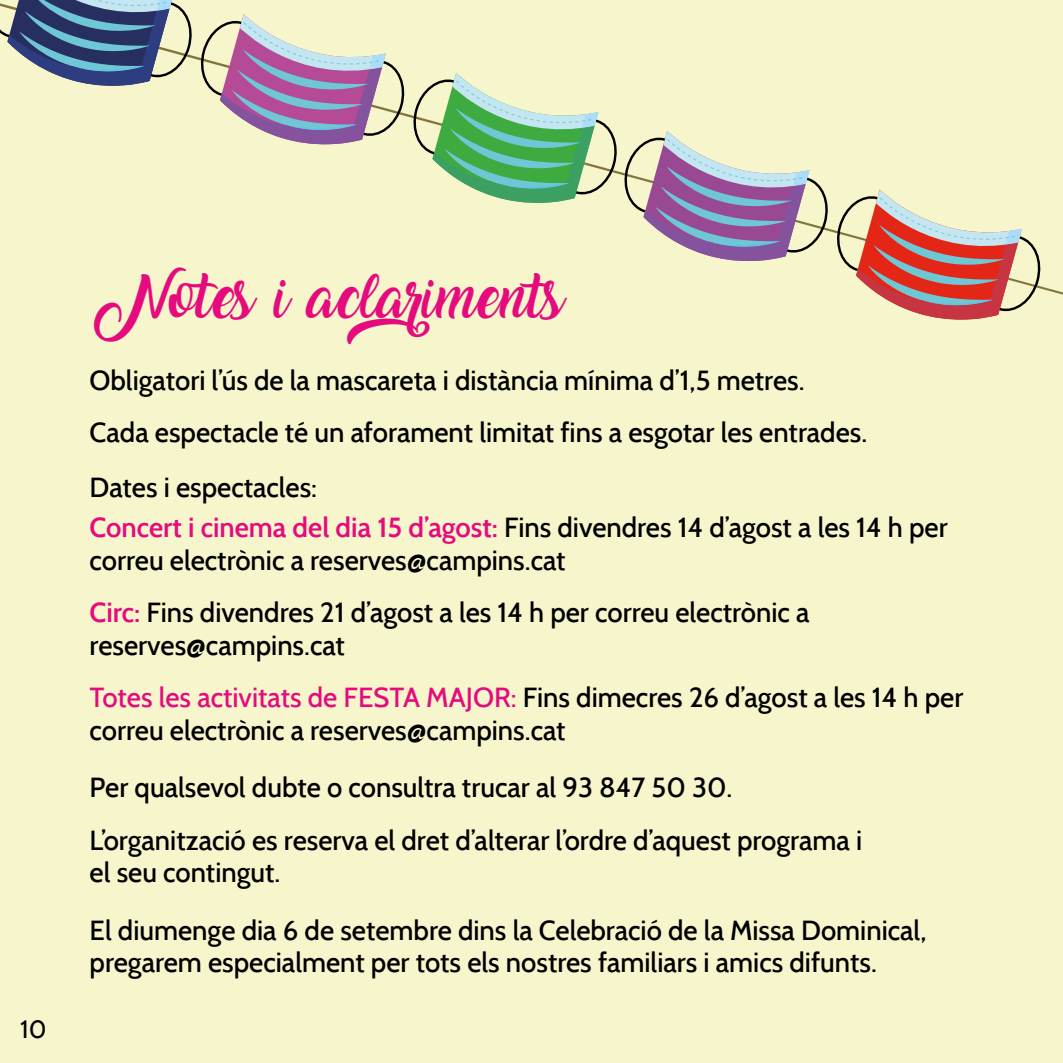
<style>
.page{position:relative;width:1063px;height:1063px;background:#f6f5cb}
.page>*{position:absolute;margin:0;border:0;box-sizing:border-box;transform-origin:0 0}
.t1{font:40px "Amarillo";color:#e50b7e}
.t2{font:500 27.5px/52.5px "Cabin";color:#000}
.t3{font:25px "Cabin";color:#000}
.s1{font-weight:600;color:#e50b7e}
.s2{color:#e50b7e}
</style>
<div class="page">
<svg style="left:0;top:0;width:1044px;height:320px"></svg>
<p class="t3" style="left:20px;top:1013px;width:28px">10</p>
<h1 class="t1" style="left:96px;top:281px;width:470px">Notes i aclariments</h1>
<p class="t2" style="left:90px;top:354px;width:779px">Obligatori l’ús de la mascareta i distància mínima d’1,5 metres.<br>Cada espectacle té un aforament limitat fins a esgotar les entrades.</p>
<p class="t2" style="left:90px;top:467px;width:860px;line-height:40px">Dates i espectacles:<br><span class="s1">Concert i cinema del dia 15 d’agost:</span> Fins divendres 14 d’agost a les 14 h per</p>
<p class="t2" style="left:90px;top:534px;width:721px">correu electrònic a reserves@campins.cat<br><span class="s1">Circ:</span> Fins divendres 21 d’agost a les 14 h per correu electrònic a</p>
<p class="t2" style="left:90px;top:619px;width:875px">reserves@campins.cat<br><span class="s2">Totes les activitats de FESTA MAJOR:</span> Fins dimecres 26 d’agost a les 14 h per</p>
<p class="t2" style="left:90px;top:701px;width:644px;line-height:57.5px">correu electrònic a reserves@campins.cat<br>Per qualsevol dubte o consultra trucar al 93 847 50 30.</p>
<p class="t2" style="left:90px;top:824px;width:774px;line-height:32.5px">L’organització es reserva el dret d’alterar l’ordre d’aquest programa i el seu contingut.</p>
<p class="t2" style="left:90px;top:914px;width:838px;line-height:32.5px">El diumenge dia 6 de setembre dins la Celebració de la Missa Dominical, pregarem especialment per tots els nostres familiars i amics difunts.</p>
</div>
